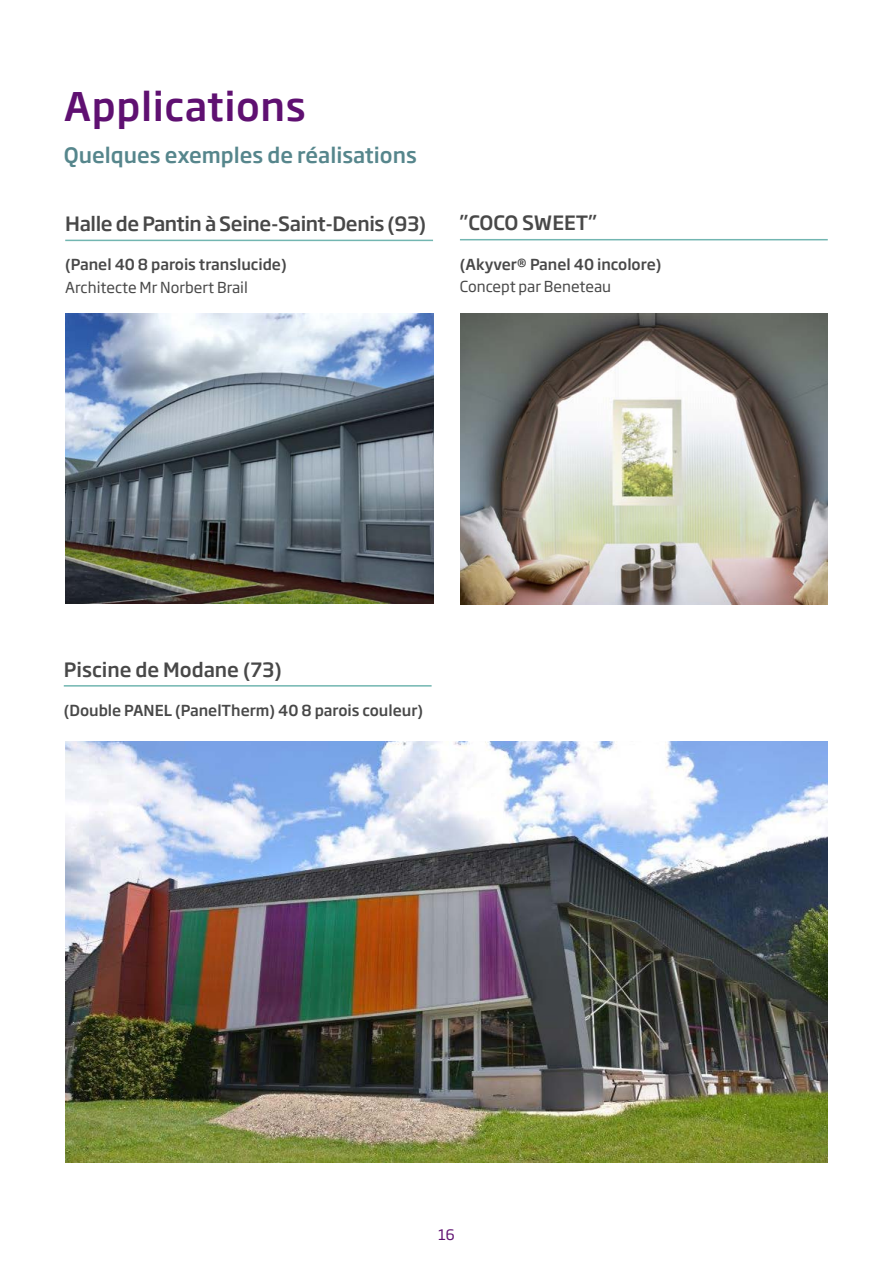
<style>
.page{position:relative;width:893px;height:1263px;background:#fff}
.page>*{position:absolute;margin:0;border:0;box-sizing:border-box;transform-origin:0 0}
.t1{font:500 39px "Soho Gothic Pro";letter-spacing:.015em;color:#5f1071}
.t2{font:500 21px "Soho Gothic Pro";color:#56868c}
.t3{font:500 19.5px "Soho Gothic Pro";letter-spacing:-.02em;color:#484848}
.t4{font:500 19.5px "Soho Gothic Pro";color:#484848}
.t5{font:500 15px "Soho Gothic Pro";color:#484848}
.t6{font:15px "Soho Gothic Pro";color:#484848}
.t7{font:14.25px "Soho Gothic Pro";color:#5f1071}
</style>
<div class="page">
<hr style="left:460px;top:239px;width:368px;height:1px;background:#72b6b1">
<hr style="left:64px;top:685px;width:368px;height:2px;background:#72b6b1">
<img style="left:461px;top:314px;width:367px;height:290px">
<img style="left:65px;top:741px;width:763px;height:421px">
<img style="left:65px;top:314px;width:368px;height:289px">
<hr style="left:65px;top:240px;width:368px;height:1px;background:#72b6b1">
<h1 class="t1" style="left:64px;top:76px;width:244px">Applications</h1>
<h2 class="t2" style="left:64px;top:139px;width:355px">Quelques exemples de réalisations</h2>
<h3 class="t3" style="left:65px;top:209px;width:362px">Halle de Pantin à Seine-Saint-Denis (93)</h3>
<p class="t5" style="left:65px;top:253px;width:223px">(Panel 40 8 parois translucide)</p>
<p class="t6" style="left:65px;top:275px;width:184px">Architecte Mr Norbert Brail</p>
<h3 class="t4" style="left:460px;top:208px;width:138px">”COCO SWEET”</h3>
<p class="t5" style="left:460px;top:252px;width:203px">(Akyver® Panel 40 incolore)</p>
<p class="t6" style="left:460px;top:275px;width:153px">Concept par Beneteau</p>
<h3 class="t4" style="left:64px;top:654px;width:219px">Piscine de Modane (73)</h3>
<p class="t5" style="left:64px;top:698px;width:361px">(Double PANEL (PanelTherm) 40 8 parois couleur)</p>
<p class="t7" style="left:438px;top:1223px;width:18px">16</p>
</div>
